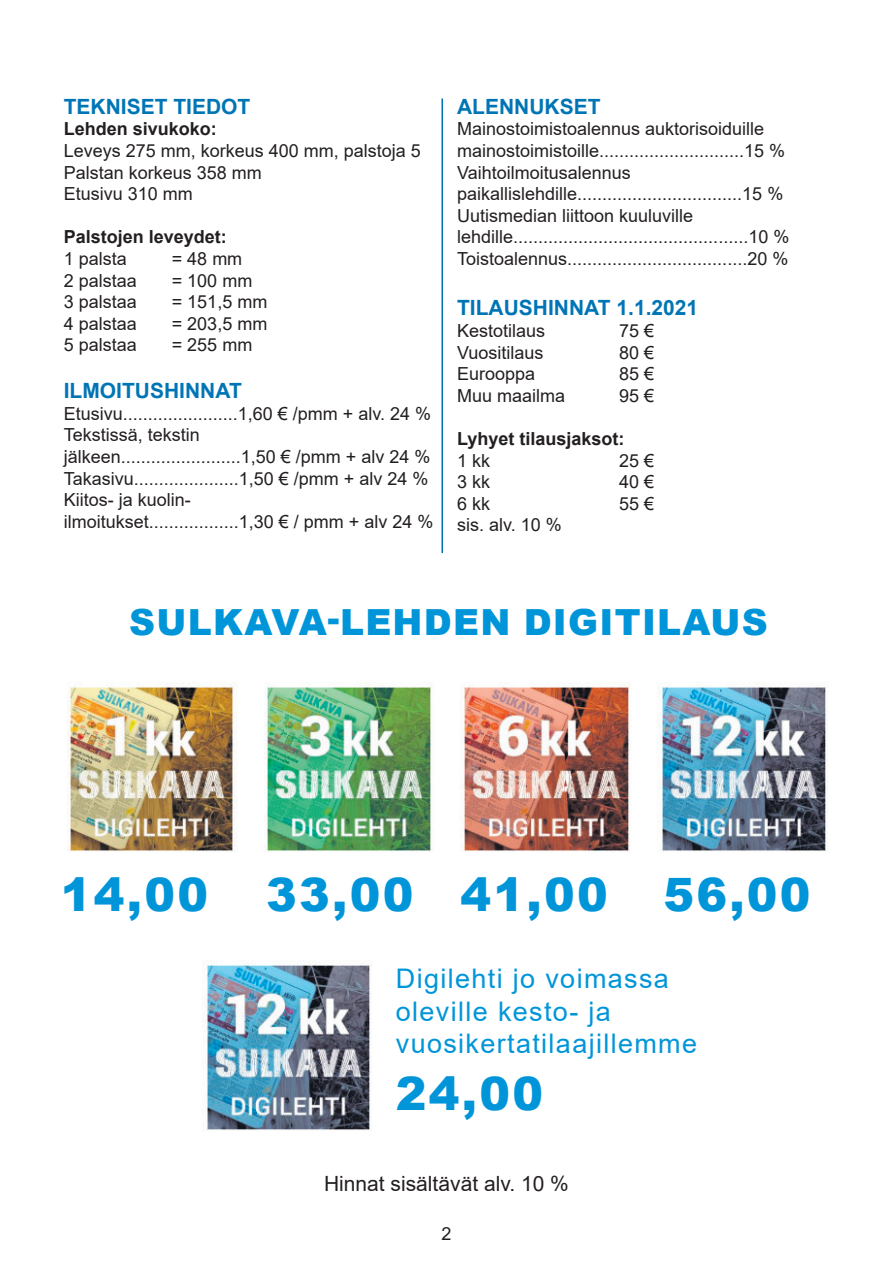
<style>
.page{position:relative;width:893px;height:1263px;background:#fff}
.page>*{position:absolute;margin:0;border:0;box-sizing:border-box;transform-origin:0 0}
.t1{font:900 46.05px "Arial";letter-spacing:.05em;color:#0095d9}
.t2{font:900 36px "Arial";letter-spacing:.035em;color:#0095d9}
.t3{font:27px/32.4px "Arial";letter-spacing:.05em;color:#0095d9}
.t4{font:700 21px "Arial";color:#0075b5}
.t5{font:21px "Arial";color:#231f20}
.t6{font:18px "Arial";color:#231f20}
.t7{font:700 18px "Arial";color:#231f20}
</style>
<div class="page">
<hr style="left:441px;top:98px;width:2px;height:455px;background:#0075b5">
<img style="left:660px;top:687px;width:168px;height:165px">
<img style="left:205px;top:964px;width:167px;height:167px">
<img style="left:460px;top:682px;width:171px;height:170px">
<img style="left:264px;top:686px;width:170px;height:165px">
<img style="left:68px;top:683px;width:169px;height:169px">
<p class="t4" style="left:64px;top:92px;width:188px">TEKNISET TIEDOT</p>
<p class="t7" style="left:64px;top:116px;width:155px">Lehden sivukoko:</p>
<p class="t6" style="left:64px;top:138px;width:359px">Leveys 275 mm, korkeus 400 mm, palstoja 5</p>
<p class="t6" style="left:64px;top:160px;width:200px">Palstan korkeus 358 mm</p>
<p class="t6" style="left:64px;top:181px;width:131px">Etusivu 310 mm</p>
<p class="t7" style="left:64px;top:224px;width:165px">Palstojen leveydet:</p>
<p class="t6" style="left:64px;top:246px;width:65px">1 palsta</p>
<p class="t6" style="left:172px;top:246px;width:72px">= 48 mm</p>
<p class="t6" style="left:64px;top:268px;width:75px">2 palstaa</p>
<p class="t6" style="left:172px;top:268px;width:82px">= 100 mm</p>
<p class="t6" style="left:64px;top:289px;width:75px">3 palstaa</p>
<p class="t6" style="left:172px;top:289px;width:97px">= 151,5 mm</p>
<p class="t6" style="left:64px;top:311px;width:75px">4 palstaa</p>
<p class="t6" style="left:172px;top:311px;width:97px">= 203,5 mm</p>
<p class="t6" style="left:64px;top:333px;width:75px">5 palstaa</p>
<p class="t6" style="left:172px;top:333px;width:82px">= 255 mm</p>
<p class="t4" style="left:64px;top:376px;width:180px">ILMOITUSHINNAT</p>
<p class="t6" style="left:64px;top:401px;width:369px">Etusivu.......................1,60 € /pmm + alv. 24 %</p>
<p class="t6" style="left:64px;top:423px;width:138px">Tekstissä, tekstin</p>
<p class="t6" style="left:64px;top:444px;width:368px">jälkeen........................1,50 € /pmm + alv 24 %</p>
<p class="t6" style="left:64px;top:466px;width:366px">Takasivu.....................1,50 € /pmm + alv 24 %</p>
<p class="t6" style="left:64px;top:487px;width:129px">Kiitos- ja kuolin-</p>
<p class="t6" style="left:64px;top:509px;width:371px">ilmoitukset..................1,30 € / pmm + alv 24 %</p>
<p class="t4" style="left:457px;top:92px;width:145px">ALENNUKSET</p>
<p class="t6" style="left:457px;top:117px;width:309px">Mainostoimistoalennus auktorisoiduille</p>
<p class="t6" style="left:457px;top:138px;width:330px">mainostoimistoille.............................15 %</p>
<p class="t6" style="left:457px;top:160px;width:175px">Vaihtoilmoitusalennus</p>
<p class="t6" style="left:457px;top:181px;width:328px">paikallislehdille.................................15 %</p>
<p class="t6" style="left:457px;top:203px;width:238px">Uutismedian liittoon kuuluville</p>
<p class="t6" style="left:457px;top:225px;width:334px">lehdille...............................................10 %</p>
<p class="t6" style="left:457px;top:246px;width:333px">Toistoalennus....................................20 %</p>
<p class="t4" style="left:457px;top:293px;width:243px">TILAUSHINNAT 1.1.2021</p>
<p class="t6" style="left:457px;top:318px;width:90px">Kestotilaus</p>
<p class="t6" style="left:619px;top:318px;width:37px">75 €</p>
<p class="t6" style="left:457px;top:340px;width:88px">Vuositilaus</p>
<p class="t6" style="left:619px;top:340px;width:37px">80 €</p>
<p class="t6" style="left:457px;top:361px;width:80px">Eurooppa</p>
<p class="t6" style="left:619px;top:361px;width:37px">85 €</p>
<p class="t6" style="left:457px;top:383px;width:110px">Muu maailma</p>
<p class="t6" style="left:619px;top:383px;width:37px">95 €</p>
<p class="t7" style="left:457px;top:426px;width:169px">Lyhyet tilausjaksot:</p>
<p class="t6" style="left:457px;top:448px;width:35px">1 kk</p>
<p class="t6" style="left:619px;top:448px;width:37px">25 €</p>
<p class="t6" style="left:457px;top:469px;width:35px">3 kk</p>
<p class="t6" style="left:619px;top:469px;width:37px">40 €</p>
<p class="t6" style="left:457px;top:491px;width:35px">6 kk</p>
<p class="t6" style="left:619px;top:491px;width:37px">55 €</p>
<p class="t6" style="left:457px;top:513px;width:106px">sis. alv. 10 %</p>
<p class="t2" style="left:129px;top:595px;width:640px">SULKAVA-LEHDEN DIGITILAUS</p>
<p class="t1" style="left:61px;top:861px;width:149px">14,00</p>
<p class="t1" style="left:266px;top:861px;width:149px">33,00</p>
<p class="t1" style="left:461px;top:861px;width:149px">41,00</p>
<p class="t1" style="left:663px;top:861px;width:149px">56,00</p>
<p class="t3" style="left:396px;top:962px;width:303px">Digilehti jo voimassa oleville kesto- ja vuosikertatilaajillemme</p>
<p class="t1" style="left:396px;top:1060px;width:149px">24,00</p>
<p class="t5" style="left:324px;top:1169px;width:246px">Hinnat sisältävät alv. 10 %</p>
<p class="t6" style="left:441px;top:1221px;width:12px">2</p>
</div>
